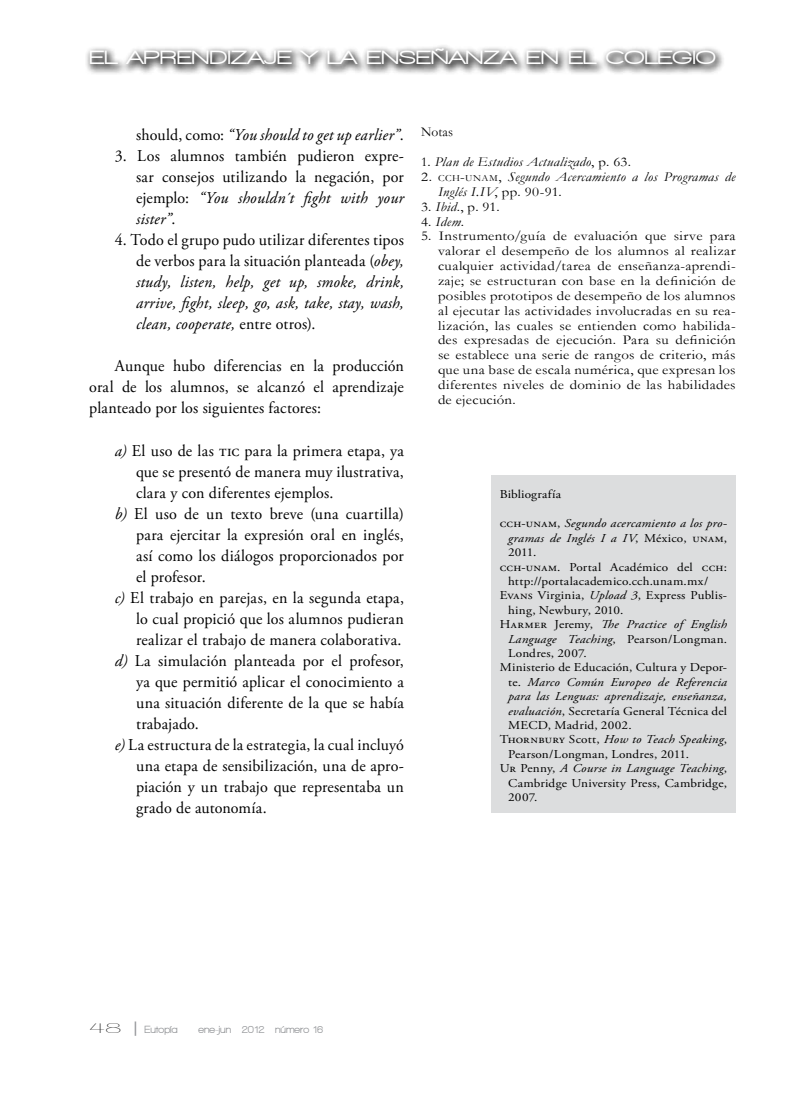
<style>
.page{position:relative;width:808px;height:1106px;background:#fff}
.page>*{position:absolute;margin:0;border:0;box-sizing:border-box;transform-origin:0 0}
.t1{font:900 19.5px "Walkway Expand";color:#fff}
.t2{font:900 19.5px "Walkway Expand";letter-spacing:.025em;color:#fff}
.t3{font:16.5px/21px "Adobe Garamond Pro";letter-spacing:.015em;color:#000;text-align:justify}
.t4{font:italic 16.5px/21px "Adobe Garamond Pro";letter-spacing:.015em;color:#000;text-align:justify}
.t5{font:13.5px/14.9px "Garamond";letter-spacing:.015em;color:#000;text-align:justify;scale:1.1 1}
.t6{font:italic 13.5px/14.9px "Garamond";letter-spacing:.02em;color:#000;scale:1.1 1}
.t7{font:13.5px "Garamond";letter-spacing:.015em;color:#000}
.t8{font:12px "Adobe Garamond Pro";letter-spacing:.015em;color:#000;scale:1.1 1}
.t9{font:italic 12px "Adobe Garamond Pro";letter-spacing:.015em;color:#000;scale:1.1 1}
.t10{font:12px "Adobe Garamond Pro";letter-spacing:-.005em;color:#000;scale:1.1 1}
.t11{font:800 10.5px "Walkway";color:#939598}
.s1{font-style:normal}
.s2{font-style:italic}
.s3{font-style:normal;font-size:9.45px}
.s4{font-family:"Walkway Ultra Expand";font-weight:400;font-size:15px;color:#000}
.s5{font-family:"Verdana";font-weight:400;font-size:15px}
</style>
<div class="page">
<div style="left:84px;top:43px;width:641px;height:32px;background:#000;opacity:.81"></div>
<div style="left:491px;top:475px;width:245px;height:337px;background:#dcddde"></div>
<p class="t1" style="left:89px;top:47px;width:454px">EL APRENDIZAJE Y LA ENSEÑANZA EN</p>
<p class="t2" style="left:568px;top:47px;width:149px">EL COLEGIO</p>
<p class="t4" style="left:136px;top:124px;width:269px"><span class="s1">should, como:</span> “You should to get up earlier”<span class="s1">.</span></p>
<p class="t3" style="left:136px;top:145px;width:269px;text-indent:-21px">3. Los alumnos también pudieron expre&shy;sar consejos utilizando la negación, por ejemplo: <span class="s2">“You shouldn´t fight with your sister”</span>.</p>
<p class="t4" style="left:136px;top:229px;width:269px;text-indent:-21px"><span class="s1">4. Todo el grupo pudo utilizar diferentes tipos de verbos para la situación planteada (</span>obey, study, listen, help, get up, smoke, drink, arrive, fight, sleep, go, ask, take, stay, wash, clean, cooperate, <span class="s1">entre otros).</span></p>
<p class="t3" style="left:89px;top:355px;width:316px;text-indent:26px">Aunque hubo diferencias en la producción oral de los alumnos, se alcanzó el aprendizaje planteado por los siguientes factores:</p>
<p class="t3" style="left:115px;top:440px;width:291px"><span class="s2">a)</span> El uso de las tic para la primera etapa, ya</p>
<p class="t3" style="left:136px;top:461px;width:269px">que se presentó de manera muy ilustrativa,</p>
<p class="t3" style="left:136px;top:482px;width:199px">clara y con diferentes ejemplos.</p>
<p class="t3" style="left:115px;top:503px;width:291px"><span class="s2">b)</span> El uso de un texto breve (una cuartilla)</p>
<p class="t3" style="left:136px;top:524px;width:269px">para ejercitar la expresión oral en inglés,</p>
<p class="t3" style="left:136px;top:545px;width:269px">así como los diálogos proporcionados por</p>
<p class="t3" style="left:136px;top:566px;width:71px">el profesor.</p>
<p class="t3" style="left:115px;top:587px;width:291px"><span class="s2">c)</span> El trabajo en parejas, en la segunda etapa,</p>
<p class="t3" style="left:136px;top:608px;width:269px">lo cual propició que los alumnos pudieran</p>
<p class="t3" style="left:136px;top:629px;width:267px">realizar el trabajo de manera colaborativa.</p>
<p class="t3" style="left:115px;top:650px;width:291px"><span class="s2">d)</span> La simulación planteada por el profesor,</p>
<p class="t3" style="left:136px;top:671px;width:270px">ya que permitió aplicar el conocimiento a</p>
<p class="t3" style="left:136px;top:692px;width:269px">una situación diferente de la que se había</p>
<p class="t3" style="left:136px;top:713px;width:64px">trabajado.</p>
<p class="t3" style="left:115px;top:734px;width:291px"><span class="s2">e)</span> La estructura de la estrategia, la cual incluyó</p>
<p class="t3" style="left:136px;top:755px;width:269px">una etapa de sensibilización, una de apro-</p>
<p class="t3" style="left:136px;top:776px;width:269px">piación y un trabajo que representaba un</p>
<p class="t3" style="left:136px;top:797px;width:132px">grado de autonomía.</p>
<p class="t7" style="left:421px;top:123px;width:34px">Notas</p>
<p class="t6" style="left:421px;top:154px;width:193px"><span class="s1">1.</span> Plan de Estudios Actualizado<span class="s1">, p. 63.</span></p>
<p class="t6" style="left:438px;top:169px;width:272px;text-indent:-17px"><span class="s1">2.</span> <span class="s3">CCH</span><span class="s1">-</span><span class="s3">UNAM</span><span class="s1">,</span> Segundo Acercamiento a los Programas de<br>Inglés I.IV<span class="s1">, pp. 90-91.</span></p>
<p class="t5" style="left:421px;top:199px;width:73px">3. <span class="s2">Ibid</span>., p. 91.</p>
<p class="t6" style="left:421px;top:213px;width:41px"><span class="s1">4.</span> Idem<span class="s1">.</span></p>
<p class="t5" style="left:438px;top:228px;width:272px;text-indent:-17px">5. Instrumento/guía de evaluación que sirve para valorar el desempeño de los alumnos al realizar cualquier actividad/tarea de enseñanza-aprendi&shy;zaje; se estructuran con base en la definición de posibles prototipos de desempeño de los alumnos al ejecutar las actividades involucradas en su rea&shy;lización, las cuales se entienden como habilida&shy;des expresadas de ejecución. Para su definición se establece una serie de rangos de criterio, más que una base de escala numérica, que expresan los diferentes niveles de dominio de las habilidades de ejecución.</p>
<p class="t8" style="left:500px;top:487px;width:57px">Bibliografía</p>
<p class="t9" style="left:500px;top:516px;width:208px"><span class="s1">cch-unam,</span> Segundo acercamiento a los pro-</p>
<p class="t9" style="left:508px;top:530px;width:201px">gramas de Inglés I a IV<span class="s1">, México, unam,</span></p>
<p class="t8" style="left:508px;top:545px;width:27px">2011.</p>
<p class="t8" style="left:500px;top:559px;width:208px">cch-unam. Portal Académico del cch:</p>
<p class="t8" style="left:508px;top:574px;width:184px">http://portalacademico.cch.unam.mx/</p>
<p class="t8" style="left:500px;top:588px;width:208px">Evans Virginia, <span class="s2">Upload 3</span>, Express Publis-</p>
<p class="t8" style="left:508px;top:602px;width:106px">hing, Newbury, 2010.</p>
<p class="t9" style="left:500px;top:617px;width:208px"><span class="s1">Harmer Jeremy,</span> The Practice of English</p>
<p class="t8" style="left:508px;top:631px;width:201px"><span class="s2">Language Teaching</span>, Pearson/Longman.</p>
<p class="t8" style="left:508px;top:646px;width:73px">Londres, 2007.</p>
<p class="t8" style="left:500px;top:660px;width:208px">Ministerio de Educación, Cultura y Depor-</p>
<p class="t9" style="left:508px;top:674px;width:201px"><span class="s1">te.</span> Marco Común Europeo de Referencia</p>
<p class="t9" style="left:508px;top:689px;width:201px">para las Lenguas: aprendizaje, enseñanza,</p>
<p class="t8" style="left:508px;top:703px;width:201px"><span class="s2">evaluación</span>, Secretaría General Técnica del</p>
<p class="t8" style="left:508px;top:718px;width:114px">MECD, Madrid, 2002.</p>
<p class="t9" style="left:500px;top:732px;width:208px"><span class="s1">Thornbury Scott,</span> How to Teach Speaking<span class="s1">,</span></p>
<p class="t10" style="left:508px;top:746px;width:166px">Pearson/Longman, Londres, 2011.</p>
<p class="t9" style="left:500px;top:761px;width:208px"><span class="s1">Ur Penny,</span> A Course in Language Teaching<span class="s1">,</span></p>
<p class="t8" style="left:508px;top:775px;width:201px">Cambridge University Press, Cambridge,</p>
<p class="t8" style="left:508px;top:790px;width:28px">2007.</p>
<p class="t11" style="left:89px;top:1024px;width:90px"><span class="s4">48</span> <span class="s5">|</span> Eutopía</p>
<p class="t11" style="left:199px;top:1024px;width:126px">ene-jun 2012 número 16</p>
</div>
